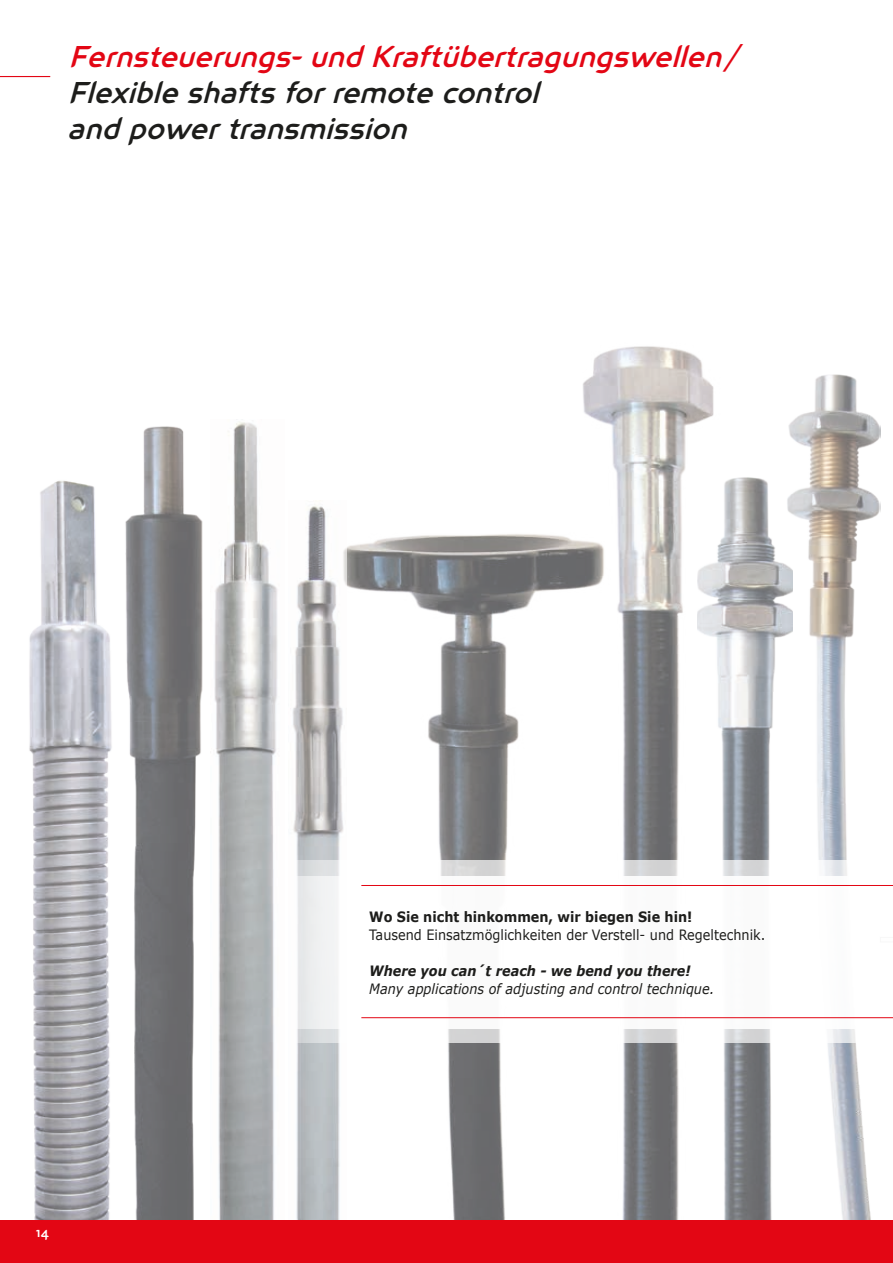
<style>
.page{position:relative;width:893px;height:1263px;background:#fff}
.page>*{position:absolute;margin:0;border:0;box-sizing:border-box;transform-origin:0 0}
.t1{font:italic 30px/36px "Trivia";color:#1d1d1b}
.t2{font:14.25px "Verdana";color:#1d1d1b;scale:.9 1}
.t3{font:italic 14.25px "Verdana";color:#1d1d1b;scale:.9 1}
.t4{font:700 14.25px "Verdana";color:#1d1d1b;scale:.9 1}
.t5{font:italic 700 14.25px "Verdana";color:#1d1d1b;scale:.9 1}
.t6{font:13.5px "Trivia";color:#fff}
.s1{color:#e30614}
.s2{font-family:"Verdana";color:#e30614}
</style>
<div class="page">
<img style="left:125px;top:426px;width:78px;height:794px">
<img style="left:346px;top:534px;width:220px;height:686px">
<img style="left:566px;top:346px;width:148px;height:874px">
<img style="left:292px;top:506px;width:54px;height:714px">
<img style="left:788px;top:374px;width:92px;height:846px">
<img style="left:697px;top:476px;width:96px;height:744px">
<img style="left:29px;top:480px;width:83px;height:740px">
<hr style="left:0;top:76px;width:50px;height:1px;background:#e30614">
<svg style="left:196px;top:861px;width:684px;height:182px"></svg>
<div style="left:196px;top:876px;width:697px;height:153px;background:#fff"></div>
<hr style="left:361px;top:885px;width:532px;height:1px;background:#e30614">
<hr style="left:361px;top:1017px;width:532px;height:1px;background:#e30614">
<img style="left:210px;top:422px;width:74px;height:798px">
<div style="left:0;top:1220px;width:893px;height:43px;background:#e30614"></div>
<p class="t1" style="left:67px;top:39px;width:683px"><span class="s1">Fernsteuerungs-und Kraftübertragungswellen</span> <span class="s2">/<br></span>Flexible shaftsforremote control<br>and powertransmission</p>
<p class="t6" style="left:36px;top:1225px;width:14px">14</p>
<p class="t4" style="left:369px;top:907px;width:361px">Wo Sie nicht hinkommen, wir biegen Sie hin!</p>
<p class="t2" style="left:369px;top:925px;width:442px">Tausend Einsatzmöglichkeiten der Verstell- und Regeltechnik.</p>
<p class="t5" style="left:369px;top:961px;width:359px">Where you can´t reach - we bend you there!</p>
<p class="t3" style="left:369px;top:979px;width:385px">Many applications of adjusting and control technique.</p>
</div>
